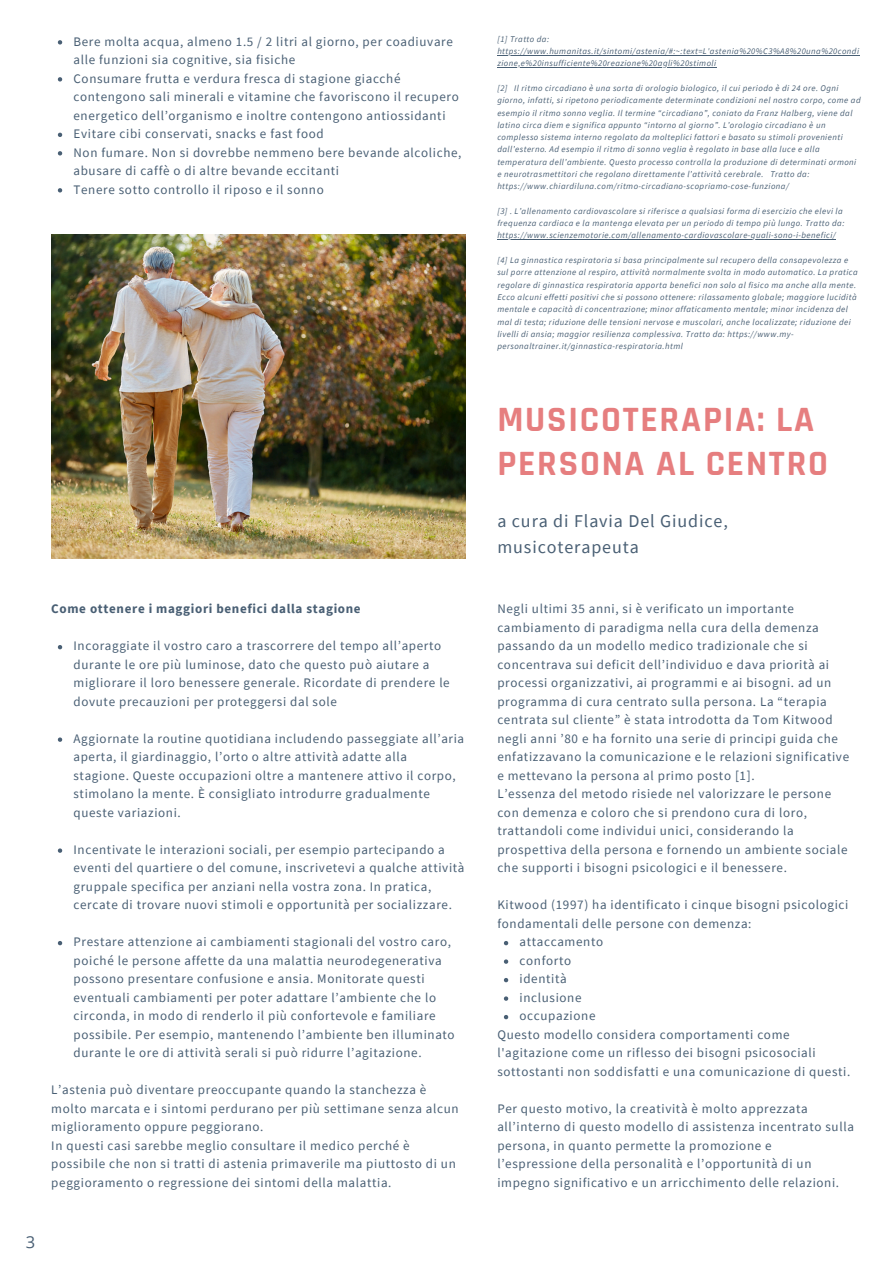
<style>
.page{position:relative;width:894px;height:1264px;background:#fff}
.page>*{position:absolute;margin:0;border:0;box-sizing:border-box;transform-origin:0 0}
.t1{font:700 36px/43.8px "Rajdhani";letter-spacing:.05em;color:#e67e7f}
.t2{font:18px/25.8px "Source Sans Pro";letter-spacing:.05em;color:#495f74}
.t3{font:16.5px "Open Sans";color:#495f74}
.t4{font:13.05px/18.5px "Source Sans Pro";letter-spacing:.05em;color:#495f74}
.t5{font:700 13.05px "Source Sans Pro";letter-spacing:.05em;color:#495f74}
.t6{font:italic 8.7px/12.3px "Source Sans Pro";letter-spacing:.05em;color:#495f74}
</style>
<div class="page">
<img style="left:51px;top:234px;width:414px;height:324px">
<svg style="left:58px;top:40px;width:4px;height:5px"></svg>
<svg style="left:58px;top:77px;width:4px;height:4px"></svg>
<svg style="left:58px;top:133px;width:4px;height:4px"></svg>
<svg style="left:58px;top:151px;width:4px;height:4px"></svg>
<svg style="left:58px;top:188px;width:4px;height:4px"></svg>
<hr style="left:497px;top:55px;width:362px;height:1px;background:#495f74">
<hr style="left:497px;top:67px;width:219px;height:1px;background:#495f74">
<hr style="left:497px;top:239px;width:339px;height:1px;background:#495f74">
<svg style="left:503px;top:941px;width:5px;height:4px"></svg>
<svg style="left:503px;top:959px;width:5px;height:4px"></svg>
<svg style="left:503px;top:978px;width:5px;height:4px"></svg>
<svg style="left:503px;top:996px;width:5px;height:4px"></svg>
<svg style="left:503px;top:1015px;width:5px;height:4px"></svg>
<svg style="left:58px;top:645px;width:4px;height:4px"></svg>
<svg style="left:58px;top:737px;width:4px;height:4px"></svg>
<svg style="left:58px;top:848px;width:4px;height:4px"></svg>
<svg style="left:58px;top:941px;width:4px;height:4px"></svg>
<p class="t4" style="left:73px;top:32px;width:381px">Bere molta acqua, almeno 1.5 / 2 litri al giorno, per coadiuvare alle funzioni sia cognitive, sia fisiche</p>
<p class="t4" style="left:73px;top:69px;width:387px">Consumare frutta e verdura fresca di stagione giacché contengono sali minerali e vitamine che favoriscono il recupero energetico dell’organismo e inoltre contengono antiossidanti</p>
<p class="t4" style="left:73px;top:124px;width:251px">Evitare cibi conservati, snacks e fast food</p>
<p class="t4" style="left:73px;top:143px;width:389px">Non fumare. Non si dovrebbe nemmeno bere bevande alcoliche, abusare di caffè o di altre bevande eccitanti</p>
<p class="t4" style="left:73px;top:180px;width:252px">Tenere sotto controllo il riposo e il sonno</p>
<p class="t5" style="left:51px;top:600px;width:311px">Come ottenere i maggiori benefici dalla stagione</p>
<h4 class="t4" style="left:73px;top:636px;width:377px">Incoraggiate il vostro caro a trascorrere del tempo all’aperto durante le ore più luminose, dato che questo può aiutare a migliorare il loro benessere generale. Ricordate di prendere le dovute precauzioni per proteggersi dal sole</h4>
<h4 class="t4" style="left:73px;top:729px;width:392px">Aggiornate la routine quotidiana includendo passeggiate all’aria aperta, il giardinaggio, l’orto o altre attività adatte alla stagione. Queste occupazioni oltre a mantenere attivo il corpo, stimolano la mente. È consigliato introdurre gradualmente queste variazioni.</h4>
<p class="t4" style="left:73px;top:840px;width:392px">Incentivate le interazioni sociali, per esempio partecipando a eventi del quartiere o del comune, inscrivetevi a qualche attività gruppale specifica per anziani nella vostra zona. In pratica, cercate di trovare nuovi stimoli e opportunità per socializzare.</p>
<p class="t4" style="left:73px;top:932px;width:382px">Prestare attenzione ai cambiamenti stagionali del vostro caro, poiché le persone affette da una malattia neurodegenerativa possono presentare confusione e ansia. Monitorate questi eventuali cambiamenti per poter adattare l’ambiente che lo circonda, in modo di renderlo il più confortevole e familiare possibile. Per esempio, mantenendo l’ambiente ben illuminato durante le ore di attività serali si può ridurre l’agitazione.</p>
<p class="t4" style="left:51px;top:1080px;width:408px">L’astenia può diventare preoccupante quando la stanchezza è molto marcata e i sintomi perdurano per più settimane senza alcun miglioramento oppure peggiorano.<br>In questi casi sarebbe meglio consultare il medico perché è possibile che non si tratti di astenia primaverile ma piuttosto di un peggioramento o regressione dei sintomi della malattia.</p>
<p class="t3" style="left:26px;top:1230px;width:11px">3</p>
<p class="t6" style="left:497px;top:33px;width:53px">[1] Tratto da:</p>
<p class="t6" style="left:497px;top:45px;width:363px">https://www.humanitas.it/sintomi/astenia/#:~:text=L'astenia%20%C3%A8%20una%20condi</p>
<p class="t6" style="left:497px;top:57px;width:220px">zione,e%20insufficiente%20reazione%20agli%20stimoli</p>
<p class="t6" style="left:497px;top:82px;width:12px">[2]</p>
<p class="t6" style="left:497px;top:82px;width:365px;text-indent:17px">Il ritmo circadiano è una sorta di orologio biologico, il cui periodo è di 24 ore. Ogni giorno, infatti, si ripetono periodicamente determinate condizioni nel nostro corpo, come ad esempio il ritmo sonno veglia. Il termine “circadiano”, coniato da Franz Halberg, viene dal latino circa diem e significa appunto “intorno al giorno”. L’orologio circadiano è un complesso sistema interno regolato da molteplici fattori e basato su stimoli provenienti dall’esterno. Ad esempio il ritmo di sonno veglia è regolato in base alla luce e alla temperatura dell’ambiente. Questo processo controlla la produzione di determinati ormoni e neurotrasmettitori che regolano direttamente l’attività cerebrale. Tratto da: https://www.chiardiluna.com/ritmo-circadiano-scopriamo-cose-funziona/</p>
<p class="t6" style="left:497px;top:205px;width:347px">[3] . L’allenamento cardiovascolare si riferisce a qualsiasi forma di esercizio che elevi la</p>
<h1 class="t6" style="left:497px;top:217px;width:348px">frequenza cardiaca e la mantenga elevata per un periodo di tempo più lungo. Tratto da:</h1>
<h2 class="t6" style="left:497px;top:229px;width:340px">https://www.scienzemotorie.com/allenamento-cardiovascolare-quali-sono-i-benefici/</h2>
<h2 class="t6" style="left:497px;top:254px;width:362px">[4] La ginnastica respiratoria si basa principalmente sul recupero della consapevolezza e sul porre attenzione al respiro, attività normalmente svolta in modo automatico. La pratica</h2>
<h3 class="t6" style="left:497px;top:278px;width:361px">regolare di ginnastica respiratoria apporta benefici non solo al fisico ma anche alla mente.<br>Ecco alcuni effetti positivi che si possono ottenere: rilassamento globale; maggiore lucidità mentale e capacità di concentrazione; minor affaticamento mentale; minor incidenza del mal di testa; riduzione delle tensioni nervose e muscolari, anche localizzate; riduzione dei livelli di ansia; maggior resilienza complessiva. Tratto da: https://www.my&shy;personaltrainer.it/ginnastica-respiratoria.html</h3>
<p class="t1" style="left:497px;top:399px;width:332px">MUSICOTERAPIA: LA<br>PERSONA AL CENTRO</p>
<p class="t2" style="left:497px;top:508px;width:232px">a cura di Flavia Del Giudice, musicoterapeuta</p>
<p class="t4" style="left:497px;top:599px;width:353px">Negli ultimi 35 anni, si è verificato un importante cambiamento di paradigma nella cura della demenza passando da un modello medico tradizionale che si concentrava sui deficit dell’individuo e dava priorità ai processi organizzativi, ai programmi e ai bisogni. ad un programma di cura centrato sulla persona. La “terapia centrata sul cliente” è stata introdotta da Tom Kitwood negli anni ’80 e ha fornito una serie di principi guida che enfatizzavano la comunicazione e le relazioni significative e mettevano la persona al primo posto [1].<br>L’essenza del metodo risiede nel valorizzare le persone con demenza e coloro che si prendono cura di loro, trattandoli come individui unici, considerando la prospettiva della persona e fornendo un ambiente sociale che supporti i bisogni psicologici e il benessere.</p>
<p class="t4" style="left:497px;top:895px;width:352px">Kitwood (1997) ha identificato i cinque bisogni psicologici fondamentali delle persone con demenza:</p>
<p class="t4" style="left:519px;top:932px;width:85px">attaccamento</p>
<h4 class="t4" style="left:519px;top:951px;width:53px">conforto</h4>
<h4 class="t4" style="left:519px;top:969px;width:49px">identità</h4>
<h4 class="t4" style="left:519px;top:988px;width:63px">inclusione</h4>
<p class="t4" style="left:519px;top:1006px;width:77px">occupazione</p>
<p class="t4" style="left:497px;top:1024px;width:354px">Questo modello considera comportamenti come l'agitazione come un riflesso dei bisogni psicosociali sottostanti non soddisfatti e una comunicazione di questi.</p>
<p class="t4" style="left:497px;top:1098px;width:358px">Per questo motivo, la creatività è molto apprezzata all’interno di questo modello di assistenza incentrato sulla persona, in quanto permette la promozione e l’espressione della personalità e l’opportunità di un impegno significativo e un arricchimento delle relazioni.</p>
</div>
